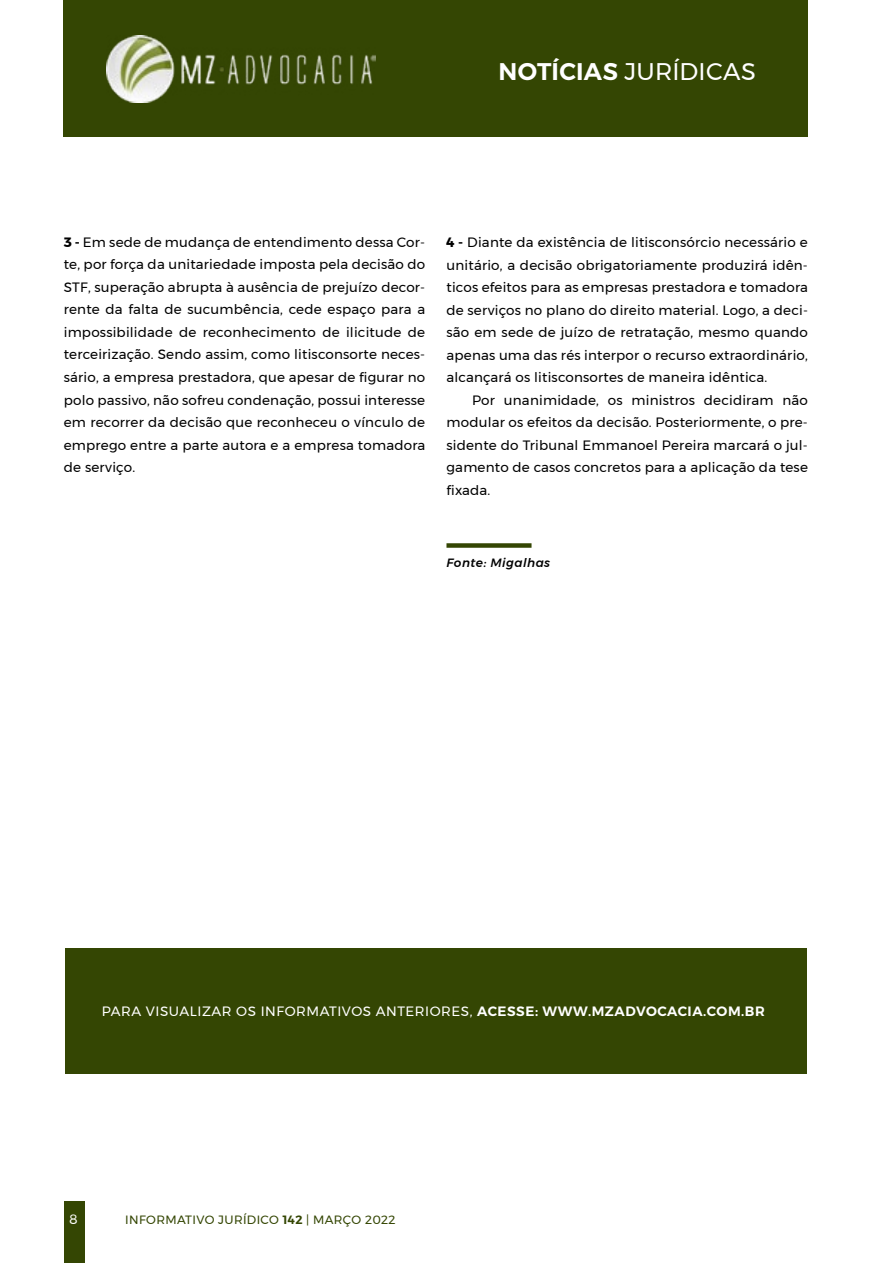
<style>
.page{position:relative;width:893px;height:1263px;background:#fff}
.page>*{position:absolute;margin:0;border:0;box-sizing:border-box;transform-origin:0 0}
.t1{font:24px "Montserrat";letter-spacing:.01em;color:#fff}
.t2{font:13.5px/22.5px "Montserrat";letter-spacing:.015em;color:#000;text-align:justify}
.t3{font:13.5px "Montserrat";letter-spacing:.04em;color:#fff}
.t4{font:12px "Montserrat";letter-spacing:.03em;color:#344603}
.t5{font:italic 500 12px "Montserrat";letter-spacing:.04em;color:#000}
.s1{font-weight:600}
.s2{font-weight:700}
</style>
<div class="page">
<div style="left:64px;top:1201px;width:21px;height:62px;background:#344603"></div>
<div style="left:64px;top:0;width:744px;height:136px;background:#344603"></div>
<img style="left:106px;top:36px;width:269px;height:67px">
<div style="left:446px;top:543px;width:85px;height:5px;background:#344603"></div>
<div style="left:65px;top:948px;width:741px;height:126px;background:#344603"></div>
<h1 class="t1" style="left:498px;top:53px;width:259px"><span class="s1">NOTÍCIAS</span> JURÍDICAS</h1>
<p class="t2" style="left:64px;top:231px;width:363px"><span class="s2">3 -</span> Em sede de mudança de entendimento dessa Cor&shy;te, por força da unitariedade imposta pela decisão do STF, superação abrupta à ausência de prejuízo decor&shy;rente da falta de sucumbência, cede espaço para a impossibilidade de reconhecimento de ilicitude de terceirização. Sendo assim, como litisconsorte neces&shy;sário, a empresa prestadora, que apesar de figurar no polo passivo, não sofreu condenação, possui interesse em recorrer da decisão que reconheceu o vínculo de emprego entre a parte autora e a empresa tomadora de serviço.</p>
<p class="t2" style="left:446px;top:231px;width:363px"><span class="s2">4 -</span> Diante da existência de litisconsórcio necessário e unitário, a decisão obrigatoriamente produzirá idên&shy;ticos efeitos para as empresas prestadora e tomadora de serviços no plano do direito material. Logo, a deci&shy;são em sede de juízo de retratação, mesmo quando apenas uma das rés interpor o recurso extraordinário, alcançará os litisconsortes de maneira idêntica.</p>
<p class="t2" style="left:446px;top:388px;width:363px;text-indent:26px">Por unanimidade, os ministros decidiram não modular os efeitos da decisão. Posteriormente, o pre&shy;sidente do Tribunal Emmanoel Pereira marcará o jul&shy;gamento de casos concretos para a aplicação da tese fixada.</p>
<p class="t5" style="left:446px;top:554px;width:105px">Fonte: Migalhas</p>
<p class="t3" style="left:102px;top:1000px;width:665px">PARA VISUALIZAR OS INFORMATIVOS ANTERIORES, <span class="s1">ACESSE: WWW.MZADVOCACIA.COM.BR</span></p>
<p class="t3" style="left:69px;top:1208px;width:10px">8</p>
<p class="t4" style="left:125px;top:1210px;width:272px">INFORMATIVO JURÍDICO <span class="s1">142</span> | MARÇO 2022</p>
</div>
